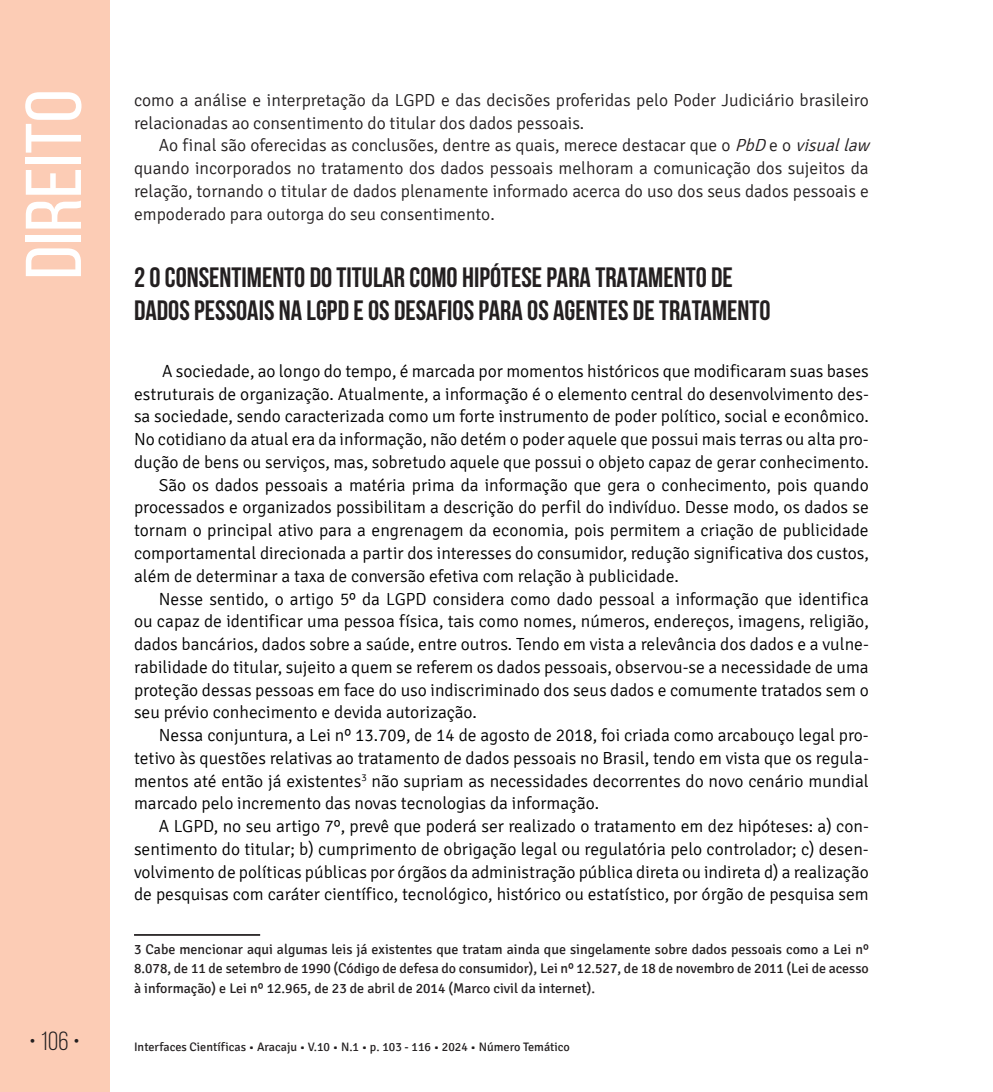
<style>
.page{position:relative;width:993px;height:1092px;background:#fff}
.page>*{position:absolute;margin:0;border:0;box-sizing:border-box;transform-origin:0 0}
.t1{font:78.75px "Bebas Neue";color:#fff;scale:1.09 1}
.t2{font:700 28px/33.6px "Bebas Neue";color:#231f20}
.t3{font:26.25px "Bebas Neue";color:#231f20}
.t4{font:300 17.5px "Signika";color:#000001}
.t5{font:300 17.5px/22.8px "Signika";color:#231f20}
.t6{font:14px/19.2px "Signika";color:#231f20;text-align:justify}
.t7{font:12.25px "Signika";color:#231f20}
.s1{font-style:italic}
</style>
<div class="page">
<div style="left:0;top:0;width:109px;height:1091px;background:#fcccb5"></div>
<hr style="left:134px;top:934px;width:126px;height:1px;background:#231f20">
<h1 class="t1" style="left:11px;top:279px;width:176px;rotate:-90deg">Direito</h1>
<p class="t5" style="left:134px;top:89px;width:736px">como a análise e interpretação da LGPD e das decisões proferidas pelo Poder Judiciário brasileiro relacionadas ao consentimento do titular dos dados pessoais.</p>
<p class="t5" style="left:134px;top:134px;width:741px;text-indent:25px">Ao final são oferecidas as conclusões, dentre as quais, merece destacar que o <span class="s1">PbD</span> e o <span class="s1">visuallaw </span>quando incorporados no tratamento dos dados pessoais melhoram a comunicação dos sujeitos da relação, tornando o titular de dados plenamente informado acerca do uso dos seus dados pessoais e empoderado para outorga do seu consentimento.</p>
<h2 class="t2" style="left:134px;top:260px;width:637px">2 O CONSENTIMENTO DO TITULAR COMO HIPÓTESE PARA TRATAMENTO DE<br>DADOS PESSOAIS NA LGPD E OS DESAFIOS PARA OS AGENTES DE TRATAMENTO</h2>
<p class="t4" style="left:162px;top:361px;width:708px">A sociedade, ao longo do tempo, é marcada por momentos históricos que modificaram suas bases</p>
<p class="t4" style="left:134px;top:384px;width:736px">estruturais de organização. Atualmente, a informação é o elemento central do desenvolvimento des-</p>
<p class="t4" style="left:134px;top:407px;width:736px">sa sociedade, sendo caracterizada como um forte instrumento de poder político, social e econômico.</p>
<p class="t4" style="left:134px;top:429px;width:736px">No cotidiano da atual era da informação, não detém o poder aquele que possui mais terras ou alta pro-</p>
<p class="t4" style="left:134px;top:452px;width:736px">dução de bens ou serviços, mas, sobretudo aquele que possui o objeto capaz de gerar conhecimento.</p>
<p class="t4" style="left:159px;top:475px;width:711px">São os dados pessoais a matéria prima da informação que gera o conhecimento, pois quando</p>
<p class="t4" style="left:134px;top:498px;width:736px">processados e organizados possibilitam a descrição do perfil do indivíduo. Desse modo, os dados se</p>
<p class="t4" style="left:134px;top:520px;width:736px">tornam o principal ativo para a engrenagem da economia, pois permitem a criação de publicidade</p>
<p class="t4" style="left:134px;top:543px;width:736px">comportamental direcionada a partir dos interesses do consumidor, redução significativa dos custos,</p>
<p class="t4" style="left:134px;top:566px;width:546px">além de determinar a taxa de conversão efetiva com relação à publicidade.</p>
<p class="t4" style="left:159px;top:589px;width:711px">Nesse sentido, o artigo 5º da LGPD considera como dado pessoal a informação que identifica</p>
<p class="t4" style="left:134px;top:611px;width:736px">ou capaz de identificar uma pessoa física, tais como nomes, números, endereços, imagens, religião,</p>
<p class="t4" style="left:134px;top:634px;width:736px">dados bancários, dados sobre a saúde, entre outros. Tendo em vista a relevância dos dados e a vulne-</p>
<p class="t4" style="left:134px;top:657px;width:736px">rabilidade do titular, sujeito a quem se referem os dados pessoais, observou-se a necessidade de uma</p>
<p class="t4" style="left:134px;top:680px;width:736px">proteção dessas pessoas em face do uso indiscriminado dos seus dados e comumente tratados sem o</p>
<p class="t4" style="left:134px;top:702px;width:344px">seu prévio conhecimento e devida autorização.</p>
<p class="t4" style="left:159px;top:725px;width:711px">Nessa conjuntura, a Lei nº 13.709, de 14 de agosto de 2018, foi criada como arcabouço legal pro-</p>
<p class="t4" style="left:134px;top:748px;width:736px">tetivo às questões relativas ao tratamento de dados pessoais no Brasil, tendo em vista que os regula-</p>
<p class="t4" style="left:134px;top:771px;width:736px">mentos até então já existentes<sup>3</sup> não supriam as necessidades decorrentes do novo cenário mundial</p>
<p class="t4" style="left:134px;top:793px;width:466px">marcado pelo incremento das novas tecnologias da informação.</p>
<p class="t4" style="left:159px;top:816px;width:711px">A LGPD, no seu artigo 7º, prevê que poderá ser realizado o tratamento em dez hipóteses: a) con-</p>
<p class="t4" style="left:134px;top:839px;width:736px">sentimento do titular; b) cumprimento de obrigação legal ou regulatória pelo controlador; c) desen-</p>
<p class="t4" style="left:134px;top:862px;width:736px">volvimento de políticas públicas por órgãos da administração pública direta ou indireta d) a realização</p>
<p class="t4" style="left:134px;top:884px;width:736px">de pesquisas com caráter científico, tecnológico, histórico ou estatístico, por órgão de pesquisa sem</p>
<p class="t6" style="left:134px;top:940px;width:736px">3 Cabe mencionar aqui algumas leis já existentes que tratam ainda que singelamente sobre dados pessoais como a Lei nº 8.078, de 11 de setembro de 1990 (Código de defesa do consumidor), Lei nº 12.527, de 18 de novembro de 2011 (Lei de acesso à informação) e Lei nº 12.965, de 23 de abril de 2014 (Marco civil da internet).</p>
<h3 class="t3" style="left:29px;top:1026px;width:52px">• 106 •</h3>
<p class="t7" style="left:134px;top:1040px;width:437px">Interfaces Científicas • Aracaju • V.10 • N.1 • p. 103 - 116 • 2024 • Número Temático</p>
</div>
